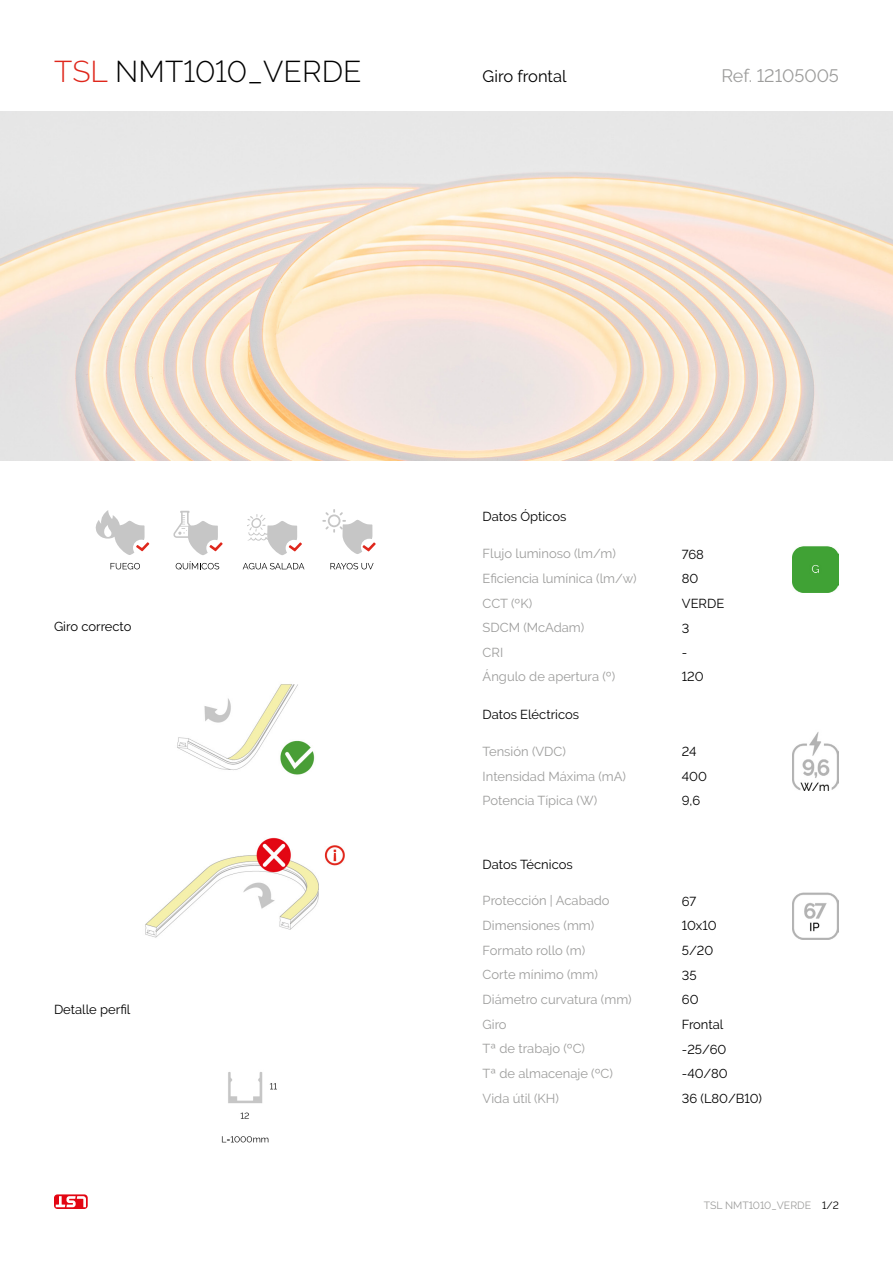
<style>
.page{position:relative;width:893px;height:1263px;background:#fff}
.page>*{position:absolute;margin:0;border:0;box-sizing:border-box;transform-origin:0 0}
.t1{font:300 30px "Raleway";letter-spacing:.005em;color:#000}
.t2{font:18px "Raleway";color:#9d9d9c}
.t3{font:16.5px "Raleway";color:#000}
.t4{font:12.9px/24.6px "Raleway";color:#9d9d9c}
.t5{font:12.9px "Raleway";color:#000}
.t6{font:10.5px "Raleway";color:#9d9d9c}
.t7{font:10.5px "Raleway";color:#000}
.s1{color:#df271c}
</style>
<div class="page">
<svg style="left:54px;top:1194px;width:34px;height:15px"></svg>
<svg style="left:56px;top:1196px;width:30px;height:11px"></svg>
<svg style="left:95px;top:510px;width:54px;height:45px"></svg>
<svg style="left:173px;top:511px;width:50px;height:44px"></svg>
<svg style="left:247px;top:514px;width:55px;height:41px"></svg>
<svg style="left:322px;top:509px;width:54px;height:45px"></svg>
<svg style="left:111px;top:563px;width:29px;height:6px"></svg>
<svg style="left:176px;top:561px;width:43px;height:8px"></svg>
<svg style="left:243px;top:563px;width:61px;height:6px"></svg>
<svg style="left:330px;top:563px;width:44px;height:6px"></svg>
<img style="left:0;top:112px;width:893px;height:349px">
<img style="left:221px;top:1072px;width:56px;height:71px">
<img style="left:145px;top:684px;width:200px;height:254px">
<img style="left:793px;top:892px;width:46px;height:47px">
<img style="left:793px;top:732px;width:46px;height:58px">
<img style="left:793px;top:546px;width:46px;height:47px">
<p class="t1" style="left:54px;top:54px;width:309px"><span class="s1">TSL</span> NMT1010_VERDE</p>
<p class="t2" style="left:721px;top:65px;width:119px">Ref. 12105005</p>
<p class="t3" style="left:483px;top:67px;width:85px">Giro frontal</p>
<p class="t5" style="left:54px;top:619px;width:79px">Giro correcto</p>
<p class="t5" style="left:54px;top:1002px;width:78px">Detalle perfil</p>
<p class="t5" style="left:483px;top:509px;width:85px">Datos Ópticos</p>
<p class="t4" style="left:483px;top:541px;width:156px">Flujo luminoso (lm/m)<br>Eficiencia lumínica (lm/w)<br>CCT (ºK)<br>SDCM (McAdam)<br>CRI<br>Ángulo de apertura (º)</p>
<p class="t5" style="left:483px;top:707px;width:98px">Datos Eléctricos</p>
<p class="t4" style="left:483px;top:739px;width:145px">Tensión (VDC)<br>Intensidad Máxima (mA)<br>Potencia Típica (W)</p>
<p class="t5" style="left:483px;top:856px;width:92px">Datos Técnicos</p>
<p class="t4" style="left:483px;top:888px;width:151px">Protección | Acabado<br>Dimensiones (mm)<br>Formato rollo (m)<br>Corte mínimo (mm)<br>Diámetro curvatura (mm)<br>Giro<br>Tª de trabajo (ºC)<br>Tª de almacenaje (ºC)<br>Vida útil (KH)</p>
<p class="t5" style="left:682px;top:547px;width:24px">768</p>
<p class="t5" style="left:682px;top:571px;width:18px">80</p>
<p class="t5" style="left:682px;top:596px;width:44px">VERDE</p>
<p class="t5" style="left:682px;top:621px;width:9px">3</p>
<p class="t5" style="left:682px;top:645px;width:7px">-</p>
<p class="t5" style="left:682px;top:669px;width:23px">120</p>
<p class="t5" style="left:682px;top:744px;width:16px">24</p>
<p class="t5" style="left:682px;top:769px;width:27px">400</p>
<p class="t5" style="left:682px;top:793px;width:20px">9,6</p>
<p class="t5" style="left:682px;top:893px;width:16px">67</p>
<p class="t5" style="left:682px;top:918px;width:36px">10x10</p>
<p class="t5" style="left:682px;top:943px;width:33px">5/20</p>
<p class="t5" style="left:682px;top:967px;width:16px">35</p>
<p class="t5" style="left:682px;top:992px;width:18px">60</p>
<p class="t5" style="left:682px;top:1017px;width:43px">Frontal</p>
<p class="t5" style="left:682px;top:1041px;width:46px">-25/60</p>
<p class="t5" style="left:682px;top:1066px;width:47px">-40/80</p>
<p class="t5" style="left:682px;top:1091px;width:82px">36 (L80/B10)</p>
<p class="t6" style="left:704px;top:1199px;width:109px">TSL NMT1010_VERDE</p>
<p class="t7" style="left:822px;top:1199px;width:18px">1/2</p>
</div>
